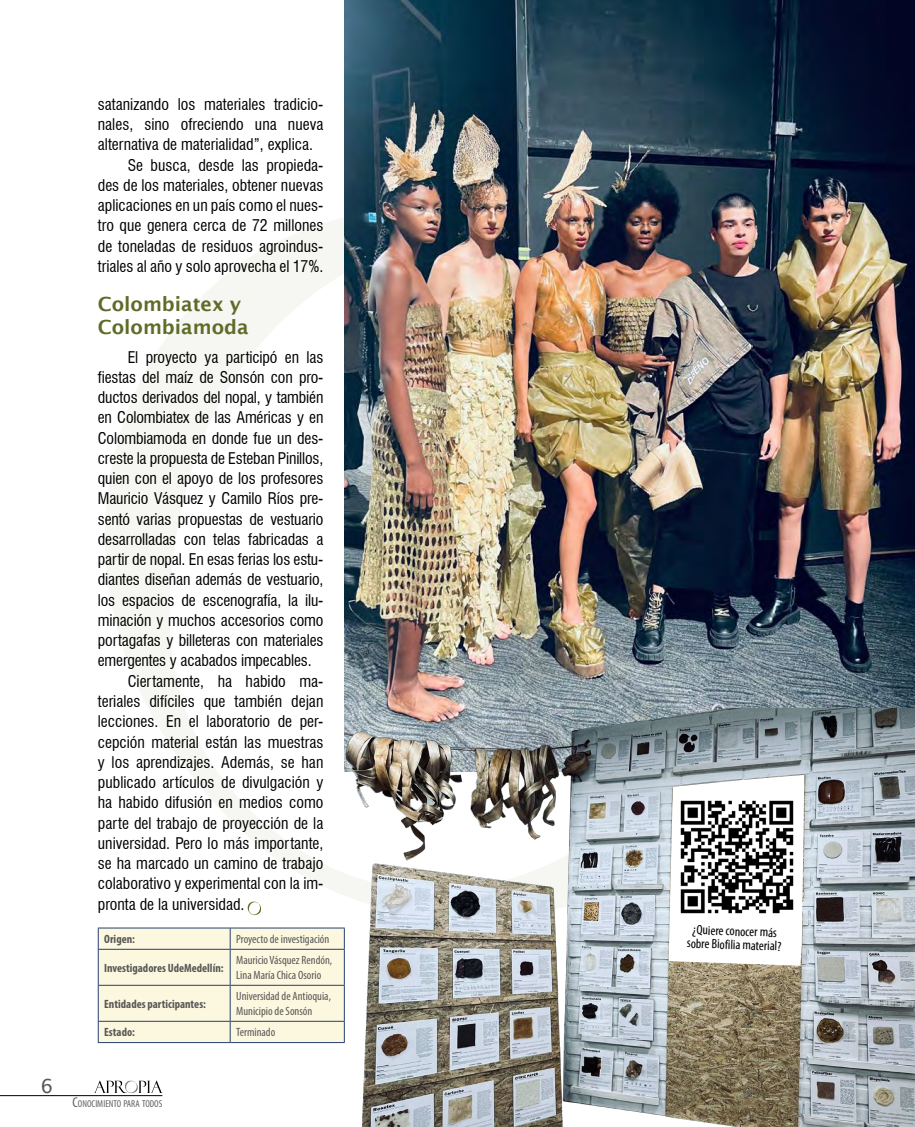
<style>
.page{position:relative;width:915px;height:1127px;background:#fff}
.page>*{position:absolute;margin:0;border:0;box-sizing:border-box;transform-origin:0 0}
.t1{font:600 19.5px/22.5px "Lucida Sans";color:#5e6c27}
.t2{font:19.5px "Lucida Sans";color:#575756}
.t3{font:condensed 15.75px "Swiss 721 BT";color:#000}
.t4{font:condensed 13.5px/13.5px "Myriad Pro";color:#000;text-align:center}
.t5{font:condensed 12px/15px "Myriad Pro";color:#575756}
.t6{font:700 condensed 12px "Myriad Pro";color:#575756}
.t7{font:condensed 10.05px "Myriad Pro";color:#646363}
.s1{font-size:14.4px}
</style>
<div class="page">
<hr style="left:0;top:1095px;width:162px;height:1px;background:#000">
<svg style="left:94px;top:1080px;width:68px;height:14px"></svg>
<svg style="left:105px;top:218px;width:239px;height:677px"></svg>
<img style="left:344px;top:0;width:570px;height:709px">
<img style="left:344px;top:709px;width:570px;height:418px">
<hr style="left:98px;top:927px;width:132px;height:1px;background:#264070">
<hr style="left:230px;top:927px;width:114px;height:1px;background:#264070">
<svg style="left:98px;top:928px;width:247px;height:114px;background:#f2efda"></svg>
<hr style="left:98px;top:1042px;width:132px;height:1px;background:#264070">
<hr style="left:230px;top:1042px;width:114px;height:1px;background:#264070">
<svg style="left:247px;top:901px;width:14px;height:15px"></svg>
<svg style="left:668px;top:775px;width:136px;height:191px"></svg>
<img style="left:674px;top:794px;width:125px;height:125px">
<p class="t2" style="left:41px;top:1074px;width:14px">6</p>
<p class="t3" style="left:98px;top:95px;width:227px">satanizando los materiales tradicio-</p>
<p class="t3" style="left:98px;top:115px;width:227px">nales, sino ofreciendo una nueva</p>
<p class="t3" style="left:98px;top:135px;width:216px">alternativa de materialidad”, explica.</p>
<p class="t3" style="left:128px;top:155px;width:197px">Se busca, desde las propieda-</p>
<p class="t3" style="left:98px;top:176px;width:227px">des de los materiales, obtener nuevas</p>
<p class="t3" style="left:98px;top:196px;width:227px">aplicaciones en un país como el nues-</p>
<p class="t3" style="left:98px;top:216px;width:227px">tro que genera cerca de 72 millones</p>
<p class="t3" style="left:98px;top:236px;width:227px">de toneladas de residuos agroindus-</p>
<p class="t3" style="left:98px;top:257px;width:227px">triales al año y solo aprovecha el 17%.</p>
<p class="t1" style="left:98px;top:293px;width:152px">Colombiatex y<br>Colombiamoda</p>
<p class="t3" style="left:128px;top:347px;width:197px">El proyecto ya participó en las</p>
<p class="t3" style="left:98px;top:368px;width:227px">fiestas del maíz de Sonsón con pro-</p>
<p class="t3" style="left:98px;top:388px;width:227px">ductos derivados del nopal, y también</p>
<p class="t3" style="left:98px;top:408px;width:227px">en Colombiatex de las Américas y en</p>
<p class="t3" style="left:98px;top:428px;width:227px">Colombiamoda en donde fue un des-</p>
<p class="t3" style="left:98px;top:449px;width:227px">creste la propuesta de Esteban Pinillos,</p>
<p class="t3" style="left:98px;top:469px;width:227px">quien con el apoyo de los profesores</p>
<p class="t3" style="left:98px;top:489px;width:227px">Mauricio Vásquez y Camilo Ríos pre-</p>
<p class="t3" style="left:98px;top:509px;width:227px">sentó varias propuestas de vestuario</p>
<p class="t3" style="left:98px;top:530px;width:227px">desarrolladas con telas fabricadas a</p>
<p class="t3" style="left:98px;top:550px;width:227px">partir de nopal. En esas ferias los estu-</p>
<p class="t3" style="left:98px;top:570px;width:227px">diantes diseñan además de vestuario,</p>
<p class="t3" style="left:98px;top:590px;width:227px">los espacios de escenografía, la ilu-</p>
<p class="t3" style="left:98px;top:611px;width:227px">minación y muchos accesorios como</p>
<p class="t3" style="left:98px;top:631px;width:227px">portagafas y billeteras con materiales</p>
<p class="t3" style="left:98px;top:651px;width:215px">emergentes y acabados impecables.</p>
<p class="t3" style="left:128px;top:671px;width:197px">Ciertamente, ha habido ma-</p>
<p class="t3" style="left:98px;top:692px;width:227px">teriales difíciles que también dejan</p>
<p class="t3" style="left:98px;top:712px;width:227px">lecciones. En el laboratorio de per-</p>
<p class="t3" style="left:98px;top:732px;width:227px">cepción material están las muestras</p>
<p class="t3" style="left:98px;top:752px;width:227px">y los aprendizajes. Además, se han</p>
<p class="t3" style="left:98px;top:773px;width:227px">publicado artículos de divulgación y</p>
<p class="t3" style="left:98px;top:793px;width:227px">ha habido difusión en medios como</p>
<p class="t3" style="left:98px;top:813px;width:227px">parte del trabajo de proyección de la</p>
<p class="t3" style="left:98px;top:833px;width:227px">universidad. Pero lo más importante,</p>
<p class="t3" style="left:98px;top:854px;width:227px">se ha marcado un camino de trabajo</p>
<p class="t3" style="left:98px;top:874px;width:227px">colaborativo y experimental con la im-</p>
<p class="t3" style="left:98px;top:894px;width:148px">pronta de la universidad.</p>
<p class="t6" style="left:104px;top:931px;width:32px">Origen:</p>
<p class="t5" style="left:236px;top:931px;width:95px">Proyecto de investigación</p>
<p class="t6" style="left:104px;top:960px;width:121px">Investigadores UdeMedellín:</p>
<p class="t5" style="left:236px;top:952px;width:97px">Mauricio Vásquez Rendón,<br>Lina María Chica Osorio</p>
<p class="t6" style="left:104px;top:996px;width:103px">Entidades participantes:</p>
<p class="t5" style="left:236px;top:988px;width:96px">Universidad de Antioquia,<br>Municipio de Sonsón</p>
<p class="t6" style="left:104px;top:1025px;width:32px">Estado:</p>
<p class="t5" style="left:236px;top:1025px;width:41px">Terminado</p>
<p class="t7" style="left:73px;top:1097px;width:91px"><span class="s1">C</span>ONOCIMIENTO PARA TODOS</p>
<p class="t4" style="left:687px;top:922px;width:96px;rotate:2deg">¿Quiere conocer más sobre Biofilia material?</p>
</div>
